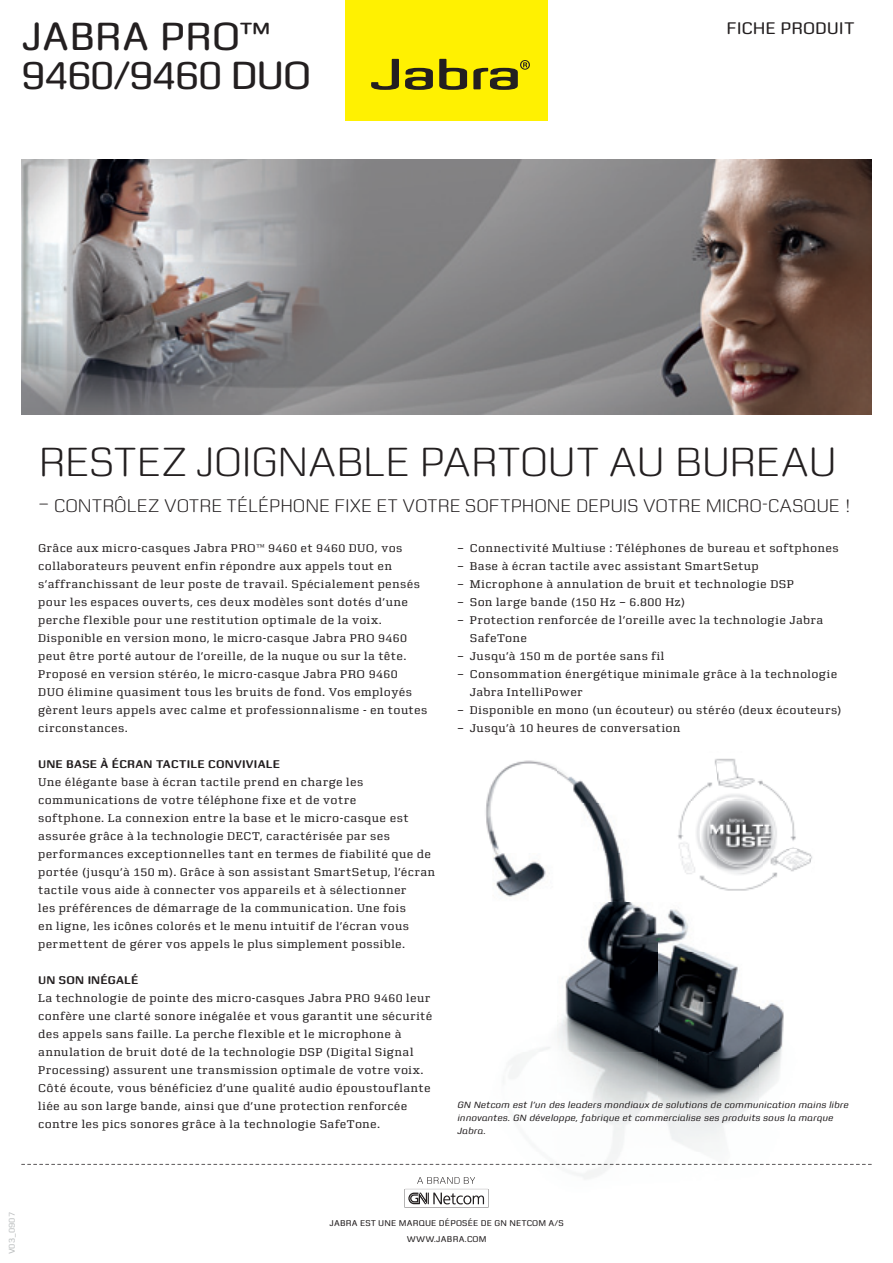
<style>
.page{position:relative;width:893px;height:1263px;background:#fff}
.page>*{position:absolute;margin:0;border:0;box-sizing:border-box;transform-origin:0 0}
.t1{font:300 43.5px "Zetta Round";letter-spacing:-.01em;color:#231f20}
.t2{font:42px/39px "Zetta Round";letter-spacing:-.03em;color:#231f20}
.t3{font:300 19.5px "Zetta Round";color:#231f20}
.t4{font:18px "Zetta Round";letter-spacing:.005em;color:#231f20}
.t5{font:12px/18px "Zetta Serif";letter-spacing:.04em;color:#231f20}
.t6{font:700 12px "Zetta Round";letter-spacing:.025em;color:#231f20}
.t7{font:italic 9.75px/12.8px "Zetta Round";letter-spacing:.015em;color:#231f20}
.t8{font:9px/16.5px "Zetta Round";letter-spacing:.025em;color:#231f20;text-align:center}
.t9{font:9px "Zetta Round";color:#babdbe}
</style>
<div class="page">
<div style="left:345px;top:0;width:203px;height:121px;background:#fff101"></div>
<svg style="left:371px;top:59px;width:28px;height:31px"></svg>
<svg style="left:405px;top:68px;width:28px;height:22px"></svg>
<svg style="left:439px;top:59px;width:28px;height:31px"></svg>
<svg style="left:473px;top:60px;width:57px;height:30px"></svg>
<img style="left:485px;top:760px;width:135px;height:93px">
<img style="left:493px;top:853px;width:267px;height:299px">
<img style="left:760px;top:1003px;width:24px;height:94px">
<img style="left:460px;top:1152px;width:350px;height:27px">
<img style="left:21px;top:159px;width:851px;height:256px">
<img style="left:810px;top:853px;width:2px;height:10px">
<img style="left:672px;top:758px;width:138px;height:140px">
<svg style="left:21px;top:1164px;width:851px;height:1px"></svg>
<svg style="left:404px;top:1177px;width:85px;height:31px"></svg>
<h2 class="t2" style="left:21px;top:17px;width:292px">JABRA PRO™<br>9460/9460 DUO</h2>
<h3 class="t4" style="left:727px;top:18px;width:130px">FICHE PRODUIT</h3>
<h1 class="t1" style="left:39px;top:440px;width:800px">RESTEZ JOIGNABLE PARTOUT AU BUREAU</h1>
<h3 class="t3" style="left:38px;top:496px;width:814px">– CONTRÔLEZ VOTRE TÉLÉPHONE FIXE ET VOTRE SOFTPHONE DEPUIS VOTRE MICRO-CASQUE !</h3>
<p class="t5" style="left:38px;top:539px;width:391px">Grâce aux micro-casques Jabra PRO™ 9460 et 9460 DUO, vos collaborateurs peuvent enfin répondre aux appels tout en s’affranchissant de leur poste de travail. Spécialement pensés pour les espaces ouverts, ces deux modèles sont dotés d’une perche flexible pour une restitution optimale de la voix.<br>Disponible en version mono, le micro-casque Jabra PRO 9460 peut être porté autour de l’oreille, de la nuque ou sur la tête.<br>Proposé en version stéréo, le micro-casque Jabra PRO 9460<br>DUO élimine quasiment tous les bruits de fond. Vos employés gèrent leurs appels avec calme et professionnalisme - en toutes circonstances.</p>
<p class="t6" style="left:38px;top:757px;width:243px">UNE BASE À ÉCRAN TACTILE CONVIVIALE</p>
<p class="t5" style="left:38px;top:773px;width:398px">Une élégante base à écran tactile prend en charge les communications de votre téléphone fixe et de votre<br>softphone. La connexion entre la base et le micro-casque est assurée grâce à la technologie DECT, caractérisée par ses performances exceptionnelles tant en termes de fiabilité que de portée (jusqu’à 150 m). Grâce à son assistant SmartSetup, l’écran tactile vous aide à connecter vos appareils et à sélectionner<br>les préférences de démarrage de la communication. Une fois<br>en ligne, les icônes colorés et le menu intuitif de l’écran vous permettent de gérer vos appels le plus simplement possible.</p>
<p class="t6" style="left:38px;top:973px;width:102px">UN SON INÉGALÉ</p>
<p class="t5" style="left:38px;top:989px;width:396px">La technologie de pointe des micro-casques Jabra PRO 9460 leur confère une clarté sonore inégalée et vous garantit une sécurité des appels sans faille. La perche flexible et le microphone à annulation de bruit doté de la technologie DSP (Digital Signal Processing) assurent une transmission optimale de votre voix.<br>Côté écoute, vous bénéficiez d’une qualité audio époustouflante liée au son large bande, ainsi que d’une protection renforcée contre les pics sonores grâce à la technologie SafeTone.</p>
<p class="t5" style="left:457px;top:539px;width:383px">– Connectivité Multiuse : Téléphones de bureau et softphones</p>
<p class="t5" style="left:457px;top:557px;width:303px">– Base à écran tactile avec assistant SmartSetup</p>
<p class="t5" style="left:457px;top:575px;width:338px">– Microphone à annulation de bruit et technologie DSP</p>
<p class="t5" style="left:457px;top:593px;width:229px">– Son large bande (150 Hz – 6.800 Hz)</p>
<p class="t5" style="left:470px;top:611px;width:355px;text-indent:-13px">– Protection renforcée de l’oreille avec la technologie Jabra<br>SafeTone</p>
<p class="t5" style="left:457px;top:647px;width:209px">– Jusqu’à 150 m de portée sans fil</p>
<p class="t5" style="left:470px;top:665px;width:369px;text-indent:-13px">– Consommation énergétique minimale grâce à la technologie<br>Jabra IntelliPower</p>
<p class="t5" style="left:457px;top:701px;width:386px">– Disponible en mono (un écouteur) ou stéréo (deux écouteurs)</p>
<p class="t5" style="left:457px;top:719px;width:225px">– Jusqu’à 10 heures de conversation</p>
<p class="t7" style="left:457px;top:1098px;width:393px">GN Netcom est l’un des leaders mondiaux de solutions de communication mains libre innovantes. GN développe, fabrique et commercialise ses produits sous la marque<br>Jabra.</p>
<p class="t9" style="left:7px;top:1254px;width:44px;rotate:-90deg">V03_0907</p>
<p class="t8" style="left:329px;top:1214px;width:236px">JABRA EST UNE MARQUE DÉPOSÉE DE GN NETCOM A/S<br>WWW.JABRA.COM</p>
</div>
